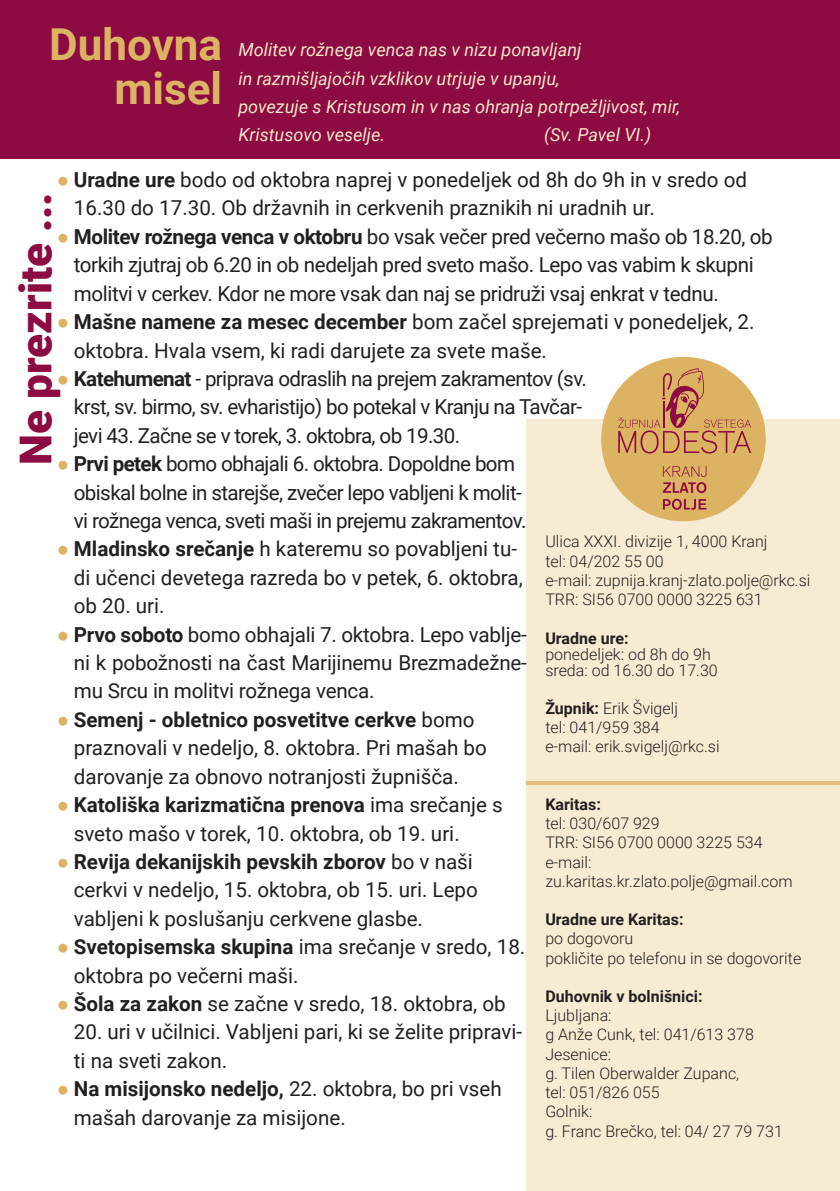
<style>
.page{position:relative;width:840px;height:1191px;background:#fff}
.page>*{position:absolute;margin:0;border:0;box-sizing:border-box;transform-origin:0 0}
.t1{font:900 44px "Roboto";color:#8c0b42}
.t2{font:700 44px/44px "Roboto";color:#dcb363;text-align:right}
.t3{font:20.6px/28.4px "Roboto";letter-spacing:-.005em;color:#231f20}
.t4{font:20.6px/28.4px "Roboto";letter-spacing:-.03em;color:#231f20}
.t5{font:italic 18px/28.4px "Roboto";color:#f6e6c9}
.t6{font:300 16px/19.2px "Roboto";color:#231f20}
.t7{font:700 16px "Roboto";color:#231f20}
.s1{font-family:"Arial Narrow";color:#dcb363}
.s2{font-weight:700}
</style>
<div class="page">
<div style="left:0;top:0;width:839px;height:159px;background:#8c0b42"></div>
<div style="left:526px;top:420px;width:313px;height:771px;background:#f7ebd3"></div>
<div style="left:600px;top:357px;width:165px;height:164px;background:#dcb363;border-radius:50%"></div>
<svg style="left:662px;top:466px;width:44px;height:27px"></svg>
<svg style="left:662px;top:499px;width:44px;height:11px"></svg>
<svg style="left:617px;top:368px;width:133px;height:85px"></svg>
<hr style="left:526px;top:781px;width:313px;height:4px;background:#e1be79">
<h1 class="t2" style="left:49px;top:21px;width:174px">Duhovna misel</h1>
<p class="t5" style="left:238px;top:35px;width:443px">Molitev rožnega venca nas v nizu ponavljanj<br>in razmišljajočih vzklikov utrjuje v upanju,<br>povezuje s Kristusom in v nas ohranja potrpežljivost, mir, Kristusovo veselje.</p>
<p class="t5" style="left:543px;top:120px;width:109px">(Sv. Pavel VI.)</p>
<p class="t3" style="left:74px;top:165px;width:674px;text-indent:-17px"><span class="s1">●</span> <span class="s2">Uradne ure</span> bodo od oktobra naprej v ponedeljek od 8h do 9h in v sredo od<br>16.30 do 17.30. Ob državnih in cerkvenih praznikih ni uradnih ur.</p>
<p class="t3" style="left:74px;top:221px;width:700px;text-indent:-17px"><span class="s1">●</span> <span class="s2">Molitev rožnega venca v oktobru</span> bo vsak večer pred večerno mašo ob 18.20, ob torkih zjutraj ob 6.20 in ob nedeljah pred sveto mašo. Lepo vas vabim k skupni molitvi v cerkev. Kdor ne more vsak dan naj se pridruži vsaj enkrat v tednu.</p>
<p class="t3" style="left:74px;top:307px;width:681px;text-indent:-17px"><span class="s1">●</span> <span class="s2">Mašne namene za mesec december</span> bom začel sprejemati v ponedeljek, 2. oktobra. Hvala vsem, ki radi darujete za svete maše.</p>
<p class="t4" style="left:74px;top:364px;width:514px;text-indent:-17px"><span class="s1">●</span> <span class="s2">Katehumenat</span> - priprava odraslih na prejem zakramentov (sv. krst, sv. birmo, sv. evharistijo) bo potekal v Kranju na Tavčar&shy;jevi 43. Začne se v torek, 3. oktobra, ob 19.30.</p>
<p class="t4" style="left:74px;top:449px;width:454px;text-indent:-17px"><span class="s1">●</span> <span class="s2">Prvi petek</span> bomo obhajali 6. oktobra. Dopoldne bom obiskal bolne in starejše, zvečer lepo vabljeni k molit&shy;vi rožnega venca, sveti maši in prejemu zakramentov.</p>
<p class="t3" style="left:74px;top:534px;width:450px;text-indent:-17px"><span class="s1">●</span> <span class="s2">Mladinsko srečanje</span> h kateremu so povabljeni tu&shy;di učenci devetega razreda bo v petek, 6. oktobra, ob 20. uri.</p>
<p class="t3" style="left:74px;top:619px;width:454px;text-align:justify;text-indent:-17px"><span class="s1">●</span> <span class="s2">Prvo soboto</span> bomo obhajali 7. oktobra. Lepo vablje&shy;ni k pobožnosti na čast Marijinemu Brezmadežne&shy;mu Srcu in molitvi rožnega venca.</p>
<p class="t3" style="left:74px;top:704px;width:414px;text-indent:-17px"><span class="s1">●</span> <span class="s2">Semenj - obletnico posvetitve cerkve</span> bomo praznovali v nedeljo, 8. oktobra. Pri mašah bo darovanje za obnovo notranjosti župnišča.</p>
<p class="t3" style="left:74px;top:789px;width:430px;text-indent:-17px"><span class="s1">●</span> <span class="s2">Katoliška karizmatična prenova</span> ima srečanje s sveto mašo v torek, 10. oktobra, ob 19. uri.</p>
<p class="t3" style="left:74px;top:846px;width:405px;text-indent:-17px"><span class="s1">●</span> <span class="s2">Revija dekanijskih pevskih zborov</span> bo v naši cerkvi v nedeljo, 15. oktobra, ob 15. uri. Lepo vabljeni k poslušanju cerkvene glasbe.</p>
<p class="t3" style="left:74px;top:932px;width:453px;text-indent:-17px"><span class="s1">●</span> <span class="s2">Svetopisemska skupina</span> ima srečanje v sredo, 18. oktobra po večerni maši.</p>
<p class="t3" style="left:57px;top:988px;width:450px"><span class="s1">●</span> <span class="s2">Šola za zakon</span> se začne v sredo, 18. oktobra, ob</p>
<p class="t3" style="left:74px;top:1017px;width:449px">20. uri v učilnici. Vabljeni pari, ki se želite pripravi&shy;ti na sveti zakon.</p>
<p class="t3" style="left:74px;top:1073px;width:429px;text-indent:-17px"><span class="s1">●</span> <span class="s2">Na misijonsko nedeljo,</span> 22. oktobra, bo pri vseh mašah darovanje za misijone.</p>
<h1 class="t1" style="left:5px;top:464px;width:274px;rotate:-90deg">Ne prezrite ...</h1>
<p class="t6" style="left:545px;top:531px;width:266px">Ulica XXXI. divizije 1, 4000 Kranj<br>tel: 04/202 55 00<br>e-mail: zupnija.kranj-zlato.polje@rkc.si<br>TRR: SI56 0700 0000 3225 631</p>
<p class="t7" style="left:545px;top:626px;width:85px">Uradne ure:</p>
<p class="t6" style="left:545px;top:645px;width:174px;line-height:16px">ponedeljek: od 8h do 9h sreda: od 16.30 do 17.30</p>
<p class="t6" style="left:545px;top:698px;width:176px"><span class="s2">Župnik:</span> Erik Švigelj<br>tel: 041/959 384<br>e-mail: erik.svigelj@rkc.si</p>
<p class="t7" style="left:545px;top:793px;width:57px">Karitas:</p>
<p class="t6" style="left:545px;top:813px;width:249px">tel: 030/607 929<br>TRR: SI56 0700 0000 3225 534 e-mail: zu.karitas.kr.zlato.polje@gmail.com</p>
<p class="t7" style="left:545px;top:908px;width:140px">Uradne ure Karitas:</p>
<p class="t6" style="left:545px;top:928px;width:257px">po dogovoru<br>pokličite po telefonu in se dogovorite</p>
<p class="t7" style="left:545px;top:985px;width:159px">Duhovnik v bolnišnici:</p>
<p class="t6" style="left:545px;top:1005px;width:239px">Ljubljana:<br>g Anže Cunk, tel: 041/613 378<br>Jesenice:<br>g. Tilen Oberwalder Zupanc,<br>tel: 051/826 055<br>Golnik:<br>g. Franc Brečko, tel: 04/ 27 79 731</p>
</div>
